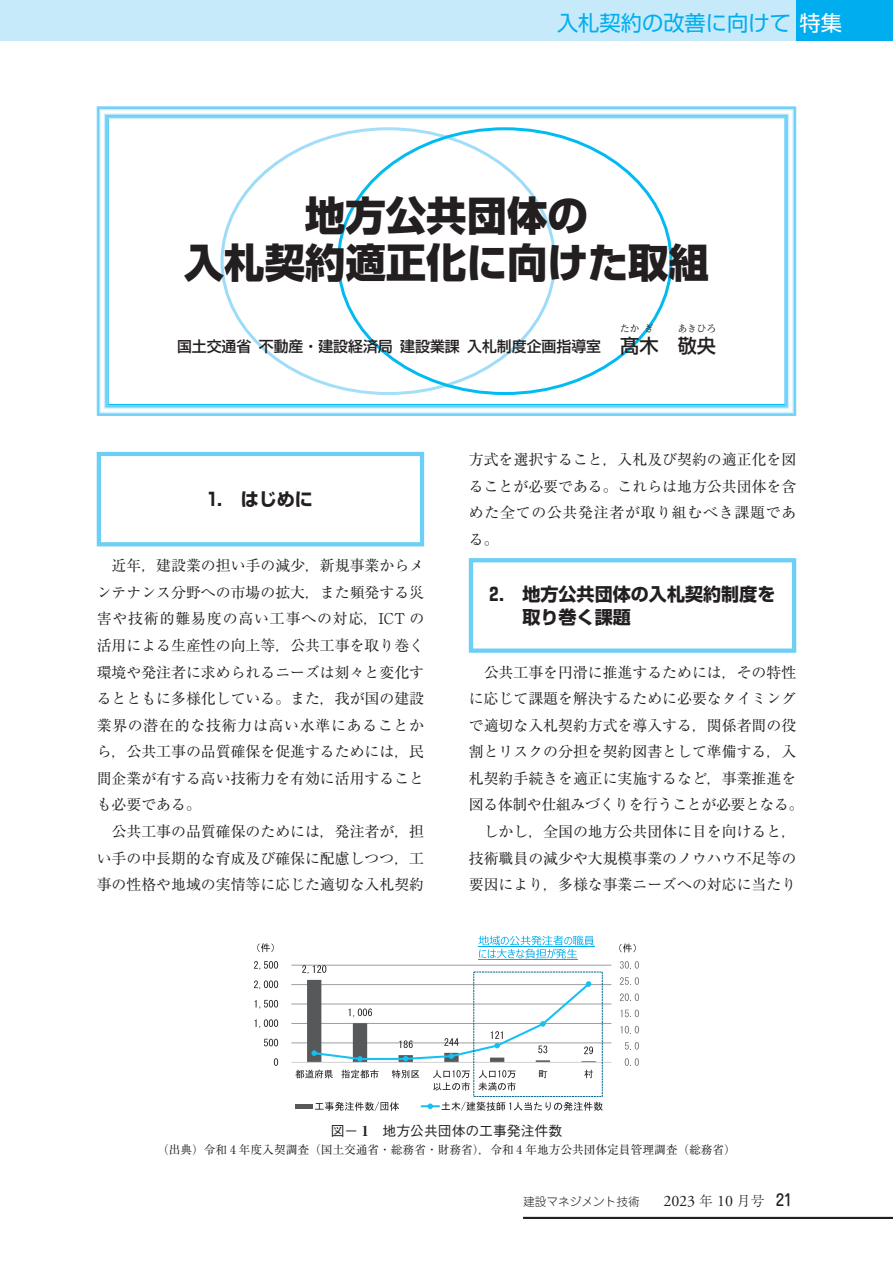
<style>
.page{position:relative;width:893px;height:1263px;background:#fff}
.page>*{position:absolute;margin:0;border:0;box-sizing:border-box;transform-origin:0 0}
.特集_タイトル{font:800 40.35px "Shin Go Pr 6 N";color:#231f20}
.t1{font:21.3px "Shin Go Pr 6 N";color:#00aeef}
.タイトル_名前_氏名ルビ付{font:500 19.2px "Shin Go Pr 6 N";color:#231f20}
.大見出し_1__特集{font:700 18px/23.4px "Shin Go Pr 6 N";color:#231f20}
.本文_14Q{font:14.85px/26.5px "Ryumin Pr 6 N";color:#231f20;text-align:justify}
.タイトル_名前_氏名ルビ付-2{font:500 14.85px "Shin Go Pr 6 N";color:#231f20}
.キャプション{font:500 13.8px "Gothic BBB Pr 6 N";color:#231f20}
.キャプション-2{font:11.7px "Ryumin Pr 6 N";color:#231f20}
.t2{font:300 11.7px "Jun 101 Pro";color:#231f20}
.タイトル_名前_氏名ルビ付-3{font:9.6px "Ryumin Pr 6 N";color:#231f20}
.s1{color:#fff}
.s2{font-size:19.2px}
.s3{font-family:"Ryumin Pr 6 N";font-weight:800}
.s4{font-family:"Adobe Garamond Pro";font-weight:400;font-size:15.9px}
.s5{font-family:"Ryumin Pr 6 N";font-size:13.8px}
.s6{font-family:"Jun 34 Pro";font-weight:500;font-size:15.9px}
</style>
<div class="page">
<div style="left:795px;top:0;width:98px;height:40px;background:#00aeef"></div>
<div style="left:0;top:0;width:795px;height:40px;background:#c6eafa"></div>
<div style="left:97px;top:452px;width:327px;height:94px;border:4px solid #6bcff6"></div>
<div style="left:469px;top:558px;width:327px;height:95px;border:4px solid #6bcff6"></div>
<svg style="left:97px;top:106px;width:699px;height:310px"></svg>
<hr style="left:291px;top:1042px;width:320px;height:1px;background:#9c9ea1">
<hr style="left:291px;top:1023px;width:320px;height:1px;background:#9c9ea1">
<hr style="left:291px;top:1004px;width:320px;height:1px;background:#9c9ea1">
<hr style="left:291px;top:984px;width:320px;height:1px;background:#9c9ea1">
<hr style="left:291px;top:965px;width:320px;height:1px;background:#9c9ea1">
<hr style="left:291px;top:1062px;width:320px;height:1px;background:#cfd0d2">
<svg style="left:302px;top:965px;width:24px;height:9px"></svg>
<svg style="left:307px;top:980px;width:289px;height:82px"></svg>
<svg style="left:625px;top:1058px;width:14px;height:8px"></svg>
<svg style="left:625px;top:1042px;width:14px;height:8px"></svg>
<svg style="left:620px;top:1026px;width:19px;height:7px"></svg>
<svg style="left:620px;top:1009px;width:19px;height:8px"></svg>
<svg style="left:620px;top:993px;width:19px;height:8px"></svg>
<svg style="left:620px;top:977px;width:19px;height:8px"></svg>
<svg style="left:620px;top:961px;width:19px;height:8px"></svg>
<svg style="left:274px;top:1058px;width:4px;height:8px"></svg>
<svg style="left:264px;top:1039px;width:14px;height:7px"></svg>
<svg style="left:254px;top:1019px;width:24px;height:9px"></svg>
<svg style="left:254px;top:1000px;width:24px;height:8px"></svg>
<svg style="left:254px;top:980px;width:24px;height:9px"></svg>
<svg style="left:254px;top:961px;width:24px;height:9px"></svg>
<svg style="left:295px;top:1070px;width:38px;height:8px"></svg>
<svg style="left:341px;top:1070px;width:37px;height:8px"></svg>
<svg style="left:392px;top:1070px;width:27px;height:8px"></svg>
<svg style="left:433px;top:1070px;width:37px;height:21px"></svg>
<svg style="left:478px;top:1070px;width:38px;height:21px"></svg>
<svg style="left:539px;top:1070px;width:8px;height:8px"></svg>
<svg style="left:584px;top:1070px;width:9px;height:8px"></svg>
<hr style="left:295px;top:1104px;width:17px;height:4px;background:#57585a">
<svg style="left:315px;top:1101px;width:84px;height:10px"></svg>
<hr style="left:478px;top:946px;width:117px;height:1px;background:#00aeef">
<svg style="left:478px;top:935px;width:116px;height:23px"></svg>
<hr style="left:478px;top:959px;width:99px;height:1px;background:#00aeef">
<svg style="left:257px;top:943px;width:17px;height:9px"></svg>
<svg style="left:619px;top:943px;width:17px;height:9px"></svg>
<svg style="left:422px;top:1101px;width:181px;height:10px"></svg>
<hr style="left:523px;top:1217px;width:370px;height:2px;background:#231f20">
<h2 class="t1" style="left:557px;top:6px;width:286px">入札契約の改善に向けて<span class="s1">特集</span></h2>
<p class="特集_タイトル" style="left:305px;top:183px;width:284px">地方公共団体の</p>
<p class="特集_タイトル" style="left:184px;top:231px;width:527px">入札契約適正化に向けた取組</p>
<p class="タイトル_名前_氏名ルビ付-3" style="left:644px;top:321px;width:11px">ぎ</p>
<p class="タイトル_名前_氏名ルビ付-3" style="left:620px;top:321px;width:21px">たか</p>
<p class="タイトル_名前_氏名ルビ付-3" style="left:678px;top:321px;width:40px">あきひろ</p>
<p class="タイトル_名前_氏名ルビ付" style="left:639px;top:330px;width:21px">木</p>
<p class="タイトル_名前_氏名ルビ付-2" style="left:177px;top:334px;width:464px">国土交通省 不動産・建設経済局 建設業課 入札制度企画指導室 <span class="s2">髙</span></p>
<p class="タイトル_名前_氏名ルビ付" style="left:678px;top:330px;width:40px">敬央</p>
<p class="大見出し_1__特集" style="left:208px;top:487px;width:107px">1.　はじめに</p>
<p class="本文_14Q" style="left:97px;top:552px;width:329px;text-indent:15px">近年，建設業の担い手の減少，新規事業からメンテナンス分野への市場の拡大，また頻発する災害や技術的難易度の高い工事への対応，ICT の活用による生産性の向上等，公共工事を取り巻く環境や発注者に求められるニーズは刻々と変化するとともに多様化している。また，我が国の建設業界の潜在的な技術力は高い水準にあることから，公共工事の品質確保を促進するためには，民間企業が有する高い技術力を有効に活用することも必要である。</p>
<p class="本文_14Q" style="left:97px;top:817px;width:329px;text-indent:15px">公共工事の品質確保のためには，発注者が，担い手の中長期的な育成及び確保に配慮しつつ，工事の性格や地域の実情等に応じた適切な入札契約</p>
<p class="本文_14Q" style="left:469px;top:445px;width:329px">方式を選択すること，入札及び契約の適正化を図ることが必要である。これらは地方公共団体を含めた全ての公共発注者が取り組むべき課題である。</p>
<p class="大見出し_1__特集" style="left:522px;top:582px;width:254px;text-indent:-33px">2.　地方公共団体の入札契約制度を取り巻く課題</p>
<p class="本文_14Q" style="left:469px;top:658px;width:336px;text-align:center">公共工事を円滑に推進するためには，その特性<br>に応じて課題を解決するために必要なタイミングで適切な入札契約方式を導入する，関係者間の役割とリスクの分担を契約図書として準備する，入札契約手続きを適正に実施するなど，事業推進を図る体制や仕組みづくりを行うことが必要となる。</p>
<p class="本文_14Q" style="left:469px;top:817px;width:329px;text-indent:15px">しかし，全国の地方公共団体に目を向けると，技術職員の減少や大規模事業のノウハウ不足等の要因により，多様な事業ニーズへの対応に当たり</p>
<p class="キャプション" style="left:331px;top:1119px;width:233px">図－ <span class="s3">1</span>　地方公共団体の工事発注件数</p>
<p class="キャプション-2" style="left:157px;top:1140px;width:580px">（出典）令和 4 年度入契調査（国土交通省・総務省・財務省），令和 4 年地方公共団体定員管理調査（総務省）</p>
<p class="t2" style="left:523px;top:1192px;width:270px">建設マネジメント技術　　<span class="s4">2023</span> <span class="s5">年</span> <span class="s4">10</span> <span class="s5">月号</span> <span class="s6">21</span></p>
</div>
